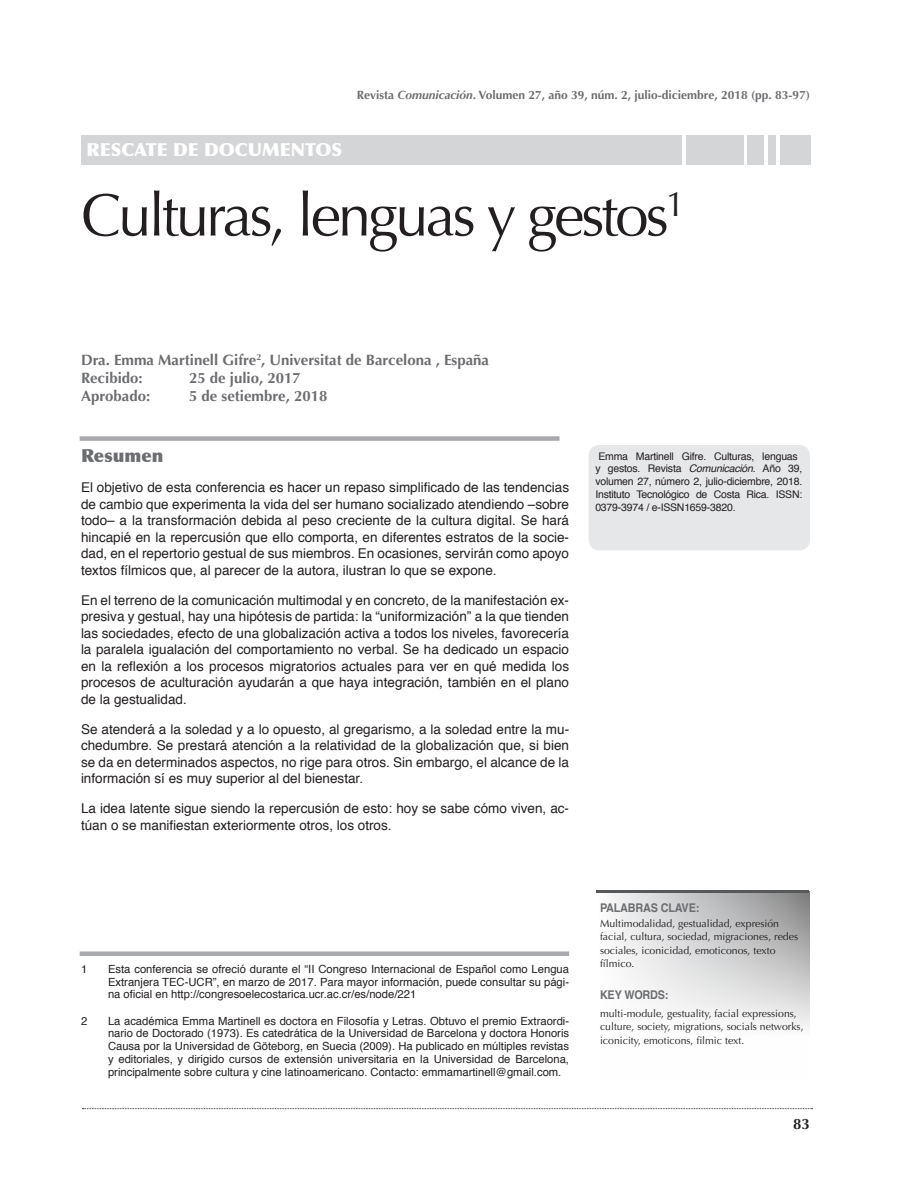
<style>
.page{position:relative;width:918px;height:1188px;background:#fff}
.page>*{position:absolute;margin:0;border:0;box-sizing:border-box;transform-origin:0 0}
.t1{font:60px "Optima";letter-spacing:-.05em;color:#231f20}
.t2{font:900 18px "Optima";color:#fff}
.t3{font:900 18px "Optima";color:#6c6d70}
.t4{font:700 15px/18px "Optima";color:#6c6d70}
.t5{font:700 15px "Optima";color:#231f20}
.t6{font:13.5px/16.5px "Helvetica";color:#231f20;text-align:justify}
.t7{font:700 12px "Optima";color:#6c6d70}
.t8{font:700 12px "Helvetica";letter-spacing:-.015em;color:#6c6d70;scale:.9 1}
.t9{font:11.25px/12.8px "Helvetica";color:#231f20;text-align:justify}
.t10{font:10.5px/13.5px "Optima";color:#231f20}
.t11{font:10.5px/12.8px "Helvetica";letter-spacing:-.02em;color:#231f20}
.s1{font-style:italic}
</style>
<div class="page">
<svg style="left:82px;top:1108px;width:731px;height:1px"></svg>
<svg style="left:612px;top:893px;width:197px;height:135px"></svg>
<div style="left:589px;top:445px;width:221px;height:105px;background:#e6e7e9;border-radius:11px"></div>
<hr style="left:597px;top:891px;width:212px;height:2px;background:#57585a">
<div style="left:80px;top:951px;width:489px;height:5px;background:#a8a9ad"></div>
<div style="left:80px;top:436px;width:479px;height:5px;background:#a8a9ad"></div>
<div style="left:81px;top:135px;width:600px;height:29px;background:#d4d5d7"></div>
<div style="left:686px;top:135px;width:58px;height:29px;background:#d4d5d7"></div>
<div style="left:747px;top:135px;width:17px;height:29px;background:#d4d5d7"></div>
<div style="left:768px;top:135px;width:7px;height:29px;background:#d4d5d7"></div>
<div style="left:781px;top:135px;width:30px;height:29px;background:#d4d5d7"></div>
<h2 class="t2" style="left:86px;top:138px;width:257px">RESCATE DE DOCUMENTOS</h2>
<p class="t7" style="left:357px;top:88px;width:455px">Revista <span class="s1">Comunicación</span>. Volumen 27, año 39, núm. 2, julio-diciembre, 2018 (pp. 83-97)</p>
<h1 class="t1" style="left:81px;top:180px;width:606px">Culturas, lenguas y gestos<sup>1</sup></h1>
<p class="t4" style="left:81px;top:351px;width:410px">Dra. Emma Martinell Gifre<sup>2</sup>, Universitat de Barcelona , España<br>Recibido:</p>
<p class="t4" style="left:189px;top:369px;width:113px">25 de julio, 2017</p>
<p class="t4" style="left:81px;top:387px;width:71px">Aprobado:</p>
<p class="t4" style="left:189px;top:387px;width:140px">5 de setiembre, 2018</p>
<h2 class="t3" style="left:81px;top:445px;width:84px">Resumen</h2>
<p class="t6" style="left:81px;top:480px;width:490px">El objetivo de esta conferencia es hacer un repaso simplificado de las tendencias de cambio que experimenta la vida del ser humano socializado atendiendo –sobre todo– a la transformación debida al peso creciente de la cultura digital. Se hará hincapié en la repercusión que ello comporta, en diferentes estratos de la socie&shy;dad, en el repertorio gestual de sus miembros. En ocasiones, servirán como apoyo textos fílmicos que, al parecer de la autora, ilustran lo que se expone.</p>
<p class="t6" style="left:81px;top:592px;width:490px">En el terreno de la comunicación multimodal y en concreto, de la manifestación ex&shy;presiva y gestual, hay una hipótesis de partida: la “uniformización” a la que tienden las sociedades, efecto de una globalización activa a todos los niveles, favorecería la paralela igualación del comportamiento no verbal. Se ha dedicado un espacio en la reflexión a los procesos migratorios actuales para ver en qué medida los procesos de aculturación ayudarán a que haya integración, también en el plano de la gestualidad.</p>
<p class="t6" style="left:81px;top:721px;width:490px">Se atenderá a la soledad y a lo opuesto, al gregarismo, a la soledad entre la mu&shy;chedumbre. Se prestará atención a la relatividad de la globalización que, si bien se da en determinados aspectos, no rige para otros. Sin embargo, el alcance de la información sí es muy superior al del bienestar.</p>
<p class="t6" style="left:81px;top:801px;width:490px">La idea latente sigue siendo la repercusión de esto: hoy se sabe cómo viven, ac&shy;túan o se manifiestan exteriormente otros, los otros.</p>
<p class="t11" style="left:595px;top:450px;width:208px">Emma Martinell Gifre. Culturas, lenguas y gestos. Revista <span class="s1">Comunicación</span>. Año 39, volumen 27, número 2, julio-diciembre, 2018.<br>Instituto Tecnológico de Costa Rica. ISSN:<br>0379-3974 / e-ISSN1659-3820.</p>
<p class="t9" style="left:81px;top:963px;width:8px">1</p>
<p class="t9" style="left:108px;top:963px;width:463px">Esta conferencia se ofreció durante el “II Congreso Internacional de Español como Lengua Extranjera TEC-UCR”, en marzo de 2017. Para mayor información, puede consultar su pági&shy;na oficial en http://congresoelecostarica.ucr.ac.cr/es/node/221</p>
<p class="t9" style="left:81px;top:1015px;width:8px">2</p>
<p class="t9" style="left:108px;top:1015px;width:463px">La académica Emma Martinell es doctora en Filosofía y Letras. Obtuvo el premio Extraordi&shy;nario de Doctorado (1973). Es catedrática de la Universidad de Barcelona y doctora Honoris Causa por la Universidad de Göteborg, en Suecia (2009). Ha publicado en múltiples revistas y editoriales, y dirigido cursos de extensión universitaria en la Universidad de Barcelona, principalmente sobre cultura y cine latinoamericano. Contacto: emmamartinell@gmail.com.</p>
<p class="t8" style="left:600px;top:898px;width:112px">PALABRAS CLAVE:</p>
<p class="t10" style="left:600px;top:916px;width:200px">Multimodalidad, gestualidad, expresión facial, cultura, sociedad, migraciones, redes sociales, iconicidad, emoticonos, texto fílmico.</p>
<p class="t8" style="left:600px;top:985px;width:78px">KEY WORDS:</p>
<p class="t10" style="left:600px;top:1006px;width:205px">multi-module, gestuality, facial expressions, culture, society, migrations, socials networks, iconicity, emoticons, filmic text.</p>
<p class="t5" style="left:793px;top:1115px;width:18px">83</p>
</div>
